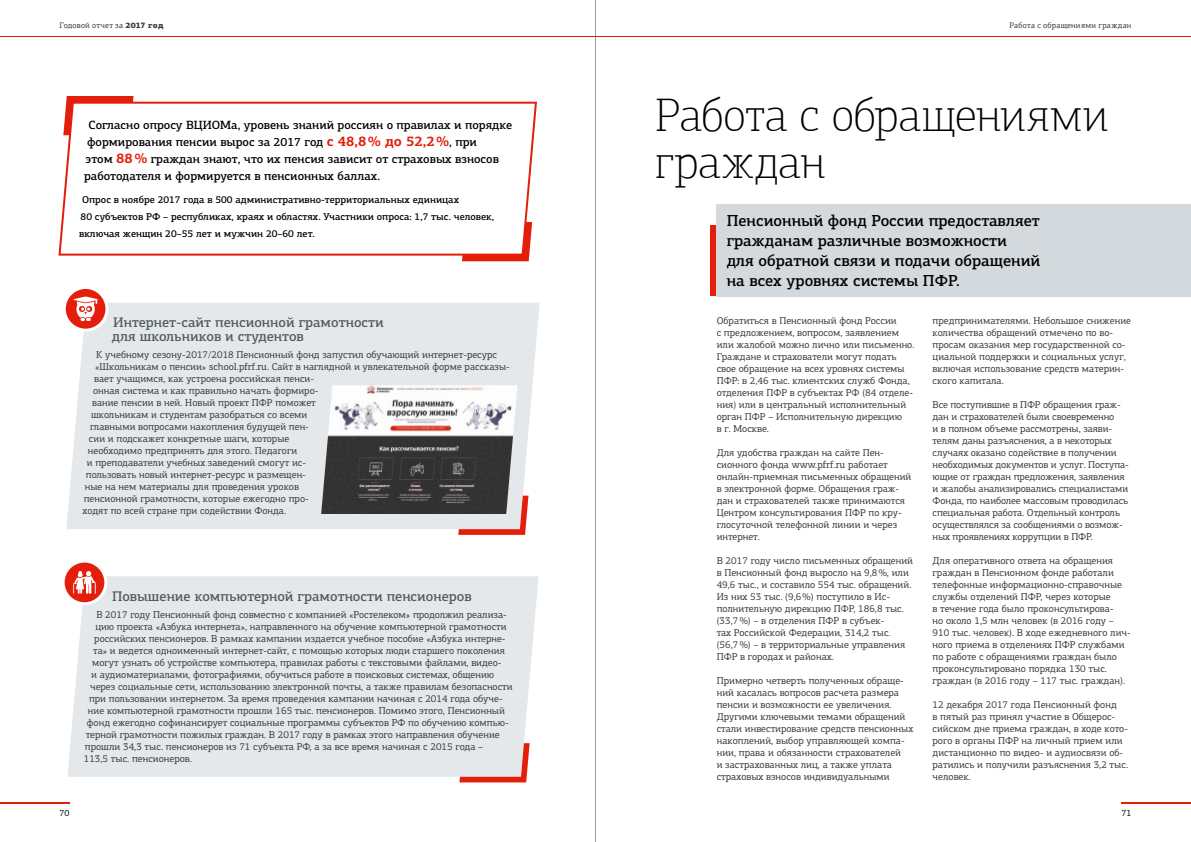
<style>
.page{position:relative;width:1191px;height:842px;background:#fff}
.page>*{position:absolute;margin:0;border:0;box-sizing:border-box;transform-origin:0 0}
.t1{font:100 47px/47px "PF Agora Slab Pro";color:#000}
.t2{font:500 16px/20px "PF Centro Slab Pro";color:#000}
.t3{font:500 14px/14px "PF Centro Slab Pro";color:#525c61}
.t4{font:500 12px/17px "PF Centro Slab Pro";color:#000}
.t5{font:10px/12px "PF Centro Slab Pro";color:#3a3a39}
.t6{font:500 10px/17px "PF Centro Slab Pro";color:#000}
.t7{font:9px "PF Agora Slab Pro";color:#000}
.t8{font:8px "PF Agora Slab Pro";letter-spacing:.03em;color:#3a3a39}
.s1{font-weight:900}
.s2{font-weight:700;font-size:14px;color:#e41e0a}
</style>
<div class="page">
<hr style="left:595px;top:0;width:1px;height:842px;background:#9c9c9d">
<svg style="left:458px;top:529px;width:68px;height:6px"></svg>
<div style="left:66px;top:303px;width:473px;height:226px;background:#e4e8ea"></div>
<svg style="left:64px;top:287px;width:43px;height:43px"></svg>
<div style="left:63px;top:286px;width:45px;height:46px;border:3px solid #fff;border-radius:50%"></div>
<svg style="left:73px;top:297px;width:25px;height:24px"></svg>
<img style="left:321px;top:385px;width:196px;height:129px">
<svg style="left:459px;top:777px;width:68px;height:5px"></svg>
<div style="left:67px;top:576px;width:471px;height:201px;background:#e4e8ea"></div>
<svg style="left:63px;top:561px;width:43px;height:43px"></svg>
<div style="left:62px;top:559px;width:45px;height:46px;border:3px solid #fff;border-radius:50%"></div>
<svg style="left:73px;top:571px;width:23px;height:23px"></svg>
<svg style="left:462px;top:257px;width:68px;height:4px"></svg>
<svg style="left:66px;top:96px;width:67px;height:5px"></svg>
<svg style="left:58px;top:101px;width:479px;height:156px"></svg>
<div style="left:710px;top:225px;width:6px;height:71px;background:#e41e0a"></div>
<div style="left:716px;top:204px;width:475px;height:92px;background:#d3d9dc"></div>
<hr style="left:595px;top:36px;width:596px;height:1px;background:#e41e0a">
<hr style="left:1121px;top:802px;width:70px;height:1px;background:#e41e0a">
<hr style="left:0;top:36px;width:595px;height:1px;background:#e41e0a">
<hr style="left:0;top:802px;width:70px;height:1px;background:#e41e0a">
<p class="t8" style="left:60px;top:21px;width:106px">Годовой отчет за <span class="s1">2017 год</span></p>
<p class="t4" style="left:84px;top:116px;width:429px;text-indent:4px">Согласно опросу ВЦИОМа, уровень знаний россиян о правилах и порядке формирования пенсии вырос за 2017 год <span class="s2">с 48,8% до 52,2%</span>, при<br>этом <span class="s2">88%</span> граждан знают, что их пенсия зависит от страховых взносов работодателя и формируется в пенсионных баллах.</p>
<p class="t6" style="left:79px;top:191px;width:416px">Опрос в ноябре 2017 года в 500 административно-территориальных единицах<br>80 субъектов РФ – республиках, краях и областях. Участники опроса: 1,7 тыс. человек, включая женщин 20–55 лет и мужчин 20–60 лет.</p>
<h3 class="t3" style="left:112px;top:315px;width:273px">Интернет-сайт пенсионной грамотности для школьников и студентов</h3>
<p class="t5" style="left:96px;top:349px;width:402px">К учебному сезону-2017/2018 Пенсионный фонд запустил обучающий интернет-ресурс</p>
<p class="t5" style="left:95px;top:361px;width:416px">«Школьникам о пенсии» school.pfrf.ru. Сайт в наглядной и увлекательной форме рассказы-</p>
<p class="t5" style="left:94px;top:373px;width:221px">вает учащимся, как устроена российская пенси-</p>
<p class="t5" style="left:93px;top:385px;width:227px">онная система и как правильно начать формиро-</p>
<p class="t5" style="left:92px;top:397px;width:225px">вание пенсии в ней. Новый проект ПФР поможет</p>
<p class="t5" style="left:91px;top:409px;width:218px">школьникам и студентам разобраться со всеми</p>
<p class="t5" style="left:90px;top:421px;width:220px">главными вопросами накопления будущей пен-</p>
<p class="t5" style="left:89px;top:433px;width:202px">сии и подскажет конкретные шаги, которые</p>
<p class="t5" style="left:88px;top:445px;width:211px">необходимо предпринять для этого. Педагоги</p>
<p class="t5" style="left:87px;top:457px;width:221px">и преподаватели учебных заведений смогут ис-</p>
<p class="t5" style="left:86px;top:469px;width:222px">пользовать новый интернет-ресурс и размещен-</p>
<p class="t5" style="left:85px;top:481px;width:216px">ные на нем материалы для проведения уроков</p>
<p class="t5" style="left:84px;top:493px;width:226px">пенсионной грамотности, которые ежегодно про-</p>
<p class="t5" style="left:83px;top:505px;width:205px">ходят по всей стране при содействии Фонда.</p>
<h3 class="t3" style="left:112px;top:589px;width:361px">Повышение компьютерной грамотности пенсионеров</h3>
<p class="t5" style="left:96px;top:608px;width:412px">В 2017 году Пенсионный фонд совместно с компанией «Ростелеком» продолжил реализа-</p>
<p class="t5" style="left:95px;top:620px;width:413px">цию проекта «Азбука интернета», направленного на обучение компьютерной грамотности</p>
<p class="t5" style="left:94px;top:632px;width:413px">российских пенсионеров. В рамках кампании издается учебное пособие «Азбука интерне-</p>
<p class="t5" style="left:93px;top:644px;width:413px">та» и ведется одноименный интернет-сайт, с помощью которых люди старшего поколения</p>
<p class="t5" style="left:92px;top:656px;width:411px">могут узнать об устройстве компьютера, правилах работы с текстовыми файлами, видео-</p>
<p class="t5" style="left:91px;top:668px;width:404px">и аудиоматериалами, фотографиями, обучиться работе в поисковых системах, общению</p>
<p class="t5" style="left:90px;top:680px;width:424px">через социальные сети, использованию электронной почты, а также правилам безопасности</p>
<p class="t5" style="left:89px;top:692px;width:415px">при пользовании интернетом. За время проведения кампании начиная с 2014 года обуче-</p>
<p class="t5" style="left:88px;top:704px;width:418px">ние компьютерной грамотности прошли 165 тыс. пенсионеров. Помимо этого, Пенсионный</p>
<p class="t5" style="left:87px;top:716px;width:423px">фонд ежегодно софинансирует социальные программы субъектов РФ по обучению компью-</p>
<p class="t5" style="left:86px;top:728px;width:415px">терной грамотности пожилых граждан. В 2017 году в рамках этого направления обучение</p>
<p class="t5" style="left:85px;top:740px;width:400px">прошли 34,3 тыс. пенсионеров из 71 субъекта РФ, а за все время начиная с 2015 года –</p>
<p class="t5" style="left:84px;top:752px;width:110px">113,5 тыс. пенсионеров.</p>
<p class="t7" style="left:60px;top:807px;width:12px">70</p>
<p class="t8" style="left:1009px;top:21px;width:123px">Работа с обращениями граждан</p>
<h1 class="t1" style="left:655px;top:92px;width:455px">Работа с обращениями граждан</h1>
<h2 class="t2" style="left:726px;top:211px;width:315px">Пенсионный фонд России предоставляет гражданам различные возможности<br>для обратной связи и подачи обращений на всех уровнях системы ПФР.</h2>
<p class="t5" style="left:716px;top:315px;width:199px">Обратиться в Пенсионный фонд России<br>с предложением, вопросом, заявлением или жалобой можно лично или письменно.<br>Граждане и страхователи могут подать свое обращение на всех уровнях системы ПФР: в 2,46 тыс. клиентских служб Фонда, отделения ПФР в субъектах РФ (84 отделе&shy;ния) или в центральный исполнительный орган ПФР – Исполнительную дирекцию<br>в г. Москве.</p>
<p class="t5" style="left:716px;top:447px;width:196px">Для удобства граждан на сайте Пен&shy;сионного фонда www.pfrf.ru работает онлайн-приемная письменных обращений в электронной форме. Обращения граж&shy;дан и страхователей также принимаются Центром консультирования ПФР по кру&shy;глосуточной телефонной линии и через интернет.</p>
<p class="t5" style="left:716px;top:555px;width:198px">В 2017 году число письменных обращений в Пенсионный фонд выросло на 9,8%, или 49,6 тыс., и составило 554 тыс. обращений.<br>Из них 53 тыс. (9,6%) поступило в Ис&shy;полнительную дирекцию ПФР, 186,8 тыс. (33,7%) – в отделения ПФР в субъек-<br>тах Российской Федерации, 314,2 тыс. (56,7%) – в территориальные управления ПФР в городах и районах.</p>
<p class="t5" style="left:716px;top:675px;width:198px">Примерно четверть полученных обраще&shy;ний касалась вопросов расчета размера пенсии и возможности ее увеличения.<br>Другими ключевыми темами обращений стали инвестирование средств пенсионных накоплений, выбор управляющей компа&shy;нии, права и обязанности страхователей<br>и застрахованных лиц, а также уплата страховых взносов индивидуальными</p>
<p class="t5" style="left:932px;top:315px;width:200px">предпринимателями. Небольшое снижение количества обращений отмечено по во&shy;просам оказания мер государственной со&shy;циальной поддержки и социальных услуг, включая использование средств материн&shy;ского капитала.</p>
<p class="t5" style="left:932px;top:399px;width:198px">Все поступившие в ПФР обращения граж&shy;дан и страхователей были своевременно<br>и в полном объеме рассмотрены, заяви&shy;телям даны разъяснения, а в некоторых случаях оказано содействие в получении необходимых документов и услуг. Поступа&shy;ющие от граждан предложения, заявления и жалобы анализировались специалистами Фонда, по наиболее массовым проводилась специальная работа. Отдельный контроль осуществлялся за сообщениями о возмож&shy;ных проявлениях коррупции в ПФР.</p>
<p class="t5" style="left:932px;top:555px;width:200px">Для оперативного ответа на обращения граждан в Пенсионном фонде работали телефонные информационно-справочные службы отделений ПФР, через которые<br>в течение года было проконсультирова-<br>но около 1,5 млн человек (в 2016 году – 910 тыс. человек). В ходе ежедневного лич&shy;ного приема в отделениях ПФР службами по работе с обращениями граждан было проконсультировано порядка 130 тыс. граждан (в 2016 году – 117 тыс. граждан).</p>
<p class="t5" style="left:932px;top:699px;width:197px">12 декабря 2017 года Пенсионный фонд<br>в пятый раз принял участие в Общерос&shy;сийском дне приема граждан, в ходе кото&shy;рого в органы ПФР на личный прием или дистанционно по видео- и аудиосвязи об&shy;ратились и получили разъяснения 3,2 тыс. человек.</p>
<p class="t7" style="left:1121px;top:807px;width:12px">71</p>
</div>
